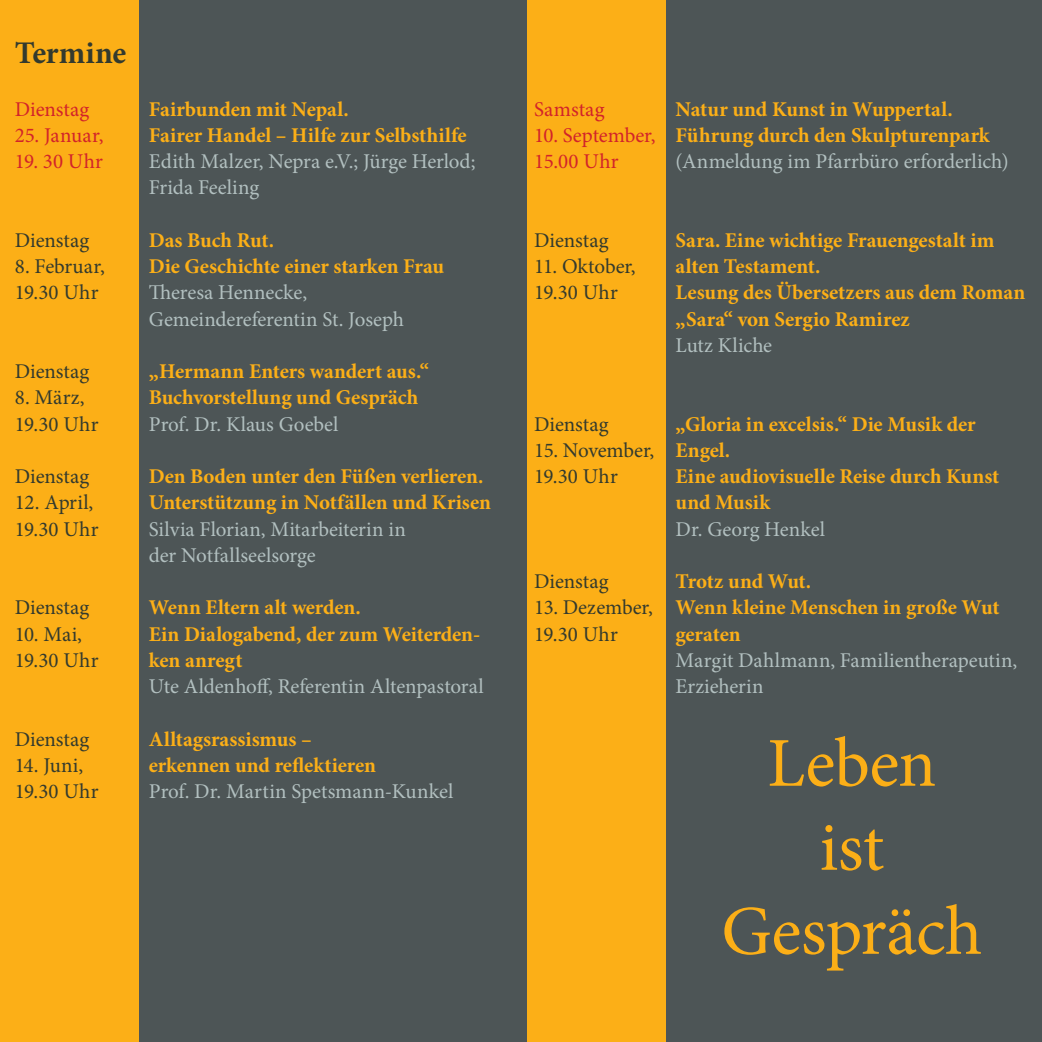
<style>
.page{position:relative;width:1042px;height:1042px;background:#4d5556}
.page>*{position:absolute;margin:0;border:0;box-sizing:border-box;transform-origin:0 0}
.t1{font:70px/84px "Minion Pro";letter-spacing:-.01em;color:#fcaf17;text-align:center}
.t2{font:700 31.5px "Minion Pro";color:#333a2e}
.t3{font:700 21px/26.2px "Minion Pro";letter-spacing:-.005em;color:#fcaf17}
.t4{font:21px/26.2px "Minion Pro";letter-spacing:-.005em;color:#b2c0c0}
.t5{font:21px/26.2px "Minion Pro";color:#333a2e}
.t6{font:21px/26.2px "Minion Pro";color:#d2232a}
</style>
<div class="page">
<div style="left:0;top:0;width:139px;height:1042px;background:#fcaf17"></div>
<div style="left:527px;top:0;width:139px;height:1042px;background:#fcaf17"></div>
<h2 class="t2" style="left:15px;top:31px;width:113px">Termine</h2>
<p class="t6" style="left:15px;top:96px;width:76px">Dienstag</p>
<p class="t6" style="left:15px;top:122px;width:90px">25. Januar,</p>
<p class="t6" style="left:15px;top:148px;width:90px">19. 30 Uhr</p>
<p class="t5" style="left:15px;top:227px;width:76px">Dienstag</p>
<p class="t5" style="left:15px;top:253px;width:91px">8. Februar,<br>19.30 Uhr</p>
<p class="t5" style="left:15px;top:358px;width:76px">Dienstag</p>
<p class="t5" style="left:15px;top:385px;width:85px">8. März,<br>19.30 Uhr</p>
<p class="t5" style="left:15px;top:463px;width:76px">Dienstag</p>
<p class="t5" style="left:15px;top:490px;width:85px">12. April,<br>19.30 Uhr</p>
<p class="t5" style="left:15px;top:595px;width:76px">Dienstag</p>
<p class="t5" style="left:15px;top:621px;width:85px">10. Mai,<br>19.30 Uhr</p>
<p class="t5" style="left:15px;top:726px;width:76px">Dienstag</p>
<p class="t5" style="left:15px;top:752px;width:85px">14. Juni,<br>19.30 Uhr</p>
<p class="t3" style="left:149px;top:95px;width:319px">Fairbunden mit Nepal.<br>Fairer Handel – Hilfe zur Selbsthilfe</p>
<p class="t4" style="left:149px;top:148px;width:328px">Edith Malzer, Nepra e.V.; Jürge Herlod;<br>Frida Feeling</p>
<p class="t3" style="left:149px;top:227px;width:297px">Das Buch Rut.<br>Die Geschichte einer starken Frau</p>
<p class="t4" style="left:149px;top:280px;width:257px">Theresa Hennecke,<br>Gemeindereferentin St. Joseph</p>
<p class="t3" style="left:149px;top:358px;width:282px">„Hermann Enters wandert aus.“<br>Buchvorstellung und Gespräch</p>
<p class="t4" style="left:149px;top:411px;width:191px">Prof. Dr. Klaus Goebel</p>
<p class="t3" style="left:149px;top:463px;width:344px">Den Boden unter den Füßen verlieren.<br>Unterstützung in Notfällen und Krisen</p>
<p class="t4" style="left:149px;top:516px;width:258px">Silvia Florian, Mitarbeiterin in der Notfallseelsorge</p>
<p class="t3" style="left:149px;top:594px;width:333px">Wenn Eltern alt werden.<br>Ein Dialogabend, der zum Weiterden&shy;ken anregt</p>
<p class="t4" style="left:149px;top:673px;width:336px">Ute Aldenhoff, Referentin Altenpastoral</p>
<p class="t3" style="left:149px;top:725px;width:229px">Alltagsrassismus – erkennen und reflektieren</p>
<p class="t4" style="left:149px;top:778px;width:306px">Prof. Dr. Martin Spetsmann-Kunkel</p>
<p class="t6" style="left:534px;top:96px;width:72px">Samstag</p>
<p class="t6" style="left:534px;top:122px;width:123px">10. September,<br>15.00 Uhr</p>
<p class="t3" style="left:675px;top:95px;width:316px">Natur und Kunst in Wuppertal.<br>Führung durch den Skulpturenpark</p>
<p class="t4" style="left:675px;top:148px;width:335px">(Anmeldung im Pfarrbüro erforderlich)</p>
<p class="t5" style="left:534px;top:227px;width:76px">Dienstag</p>
<p class="t5" style="left:534px;top:253px;width:103px">11. Oktober,<br>19.30 Uhr</p>
<p class="t3" style="left:675px;top:227px;width:351px">Sara. Eine wichtige Frauengestalt im alten Testament.<br>Lesung des Übersetzers aus dem Roman „Sara“ von Sergio Ramirez</p>
<p class="t4" style="left:675px;top:332px;width:98px">Lutz Kliche</p>
<p class="t5" style="left:534px;top:411px;width:76px">Dienstag</p>
<p class="t5" style="left:534px;top:437px;width:122px">15. November,<br>19.30 Uhr</p>
<p class="t5" style="left:534px;top:568px;width:76px">Dienstag</p>
<p class="t5" style="left:534px;top:595px;width:120px">13. Dezember,<br>19.30 Uhr</p>
<p class="t3" style="left:675px;top:410px;width:325px">„Gloria in excelsis.“ Die Musik der<br>Engel.<br>Eine audiovisuelle Reise durch Kunst und Musik</p>
<p class="t4" style="left:675px;top:516px;width:151px">Dr. Georg Henkel</p>
<p class="t3" style="left:675px;top:568px;width:325px">Trotz und Wut.<br>Wenn kleine Menschen in große Wut geraten</p>
<p class="t4" style="left:675px;top:647px;width:343px">Margit Dahlmann, Familientherapeutin,<br>Erzieherin</p>
<h1 class="t1" style="left:721px;top:722px;width:262px">Leben<br>ist<br>Gespräch</h1>
</div>
